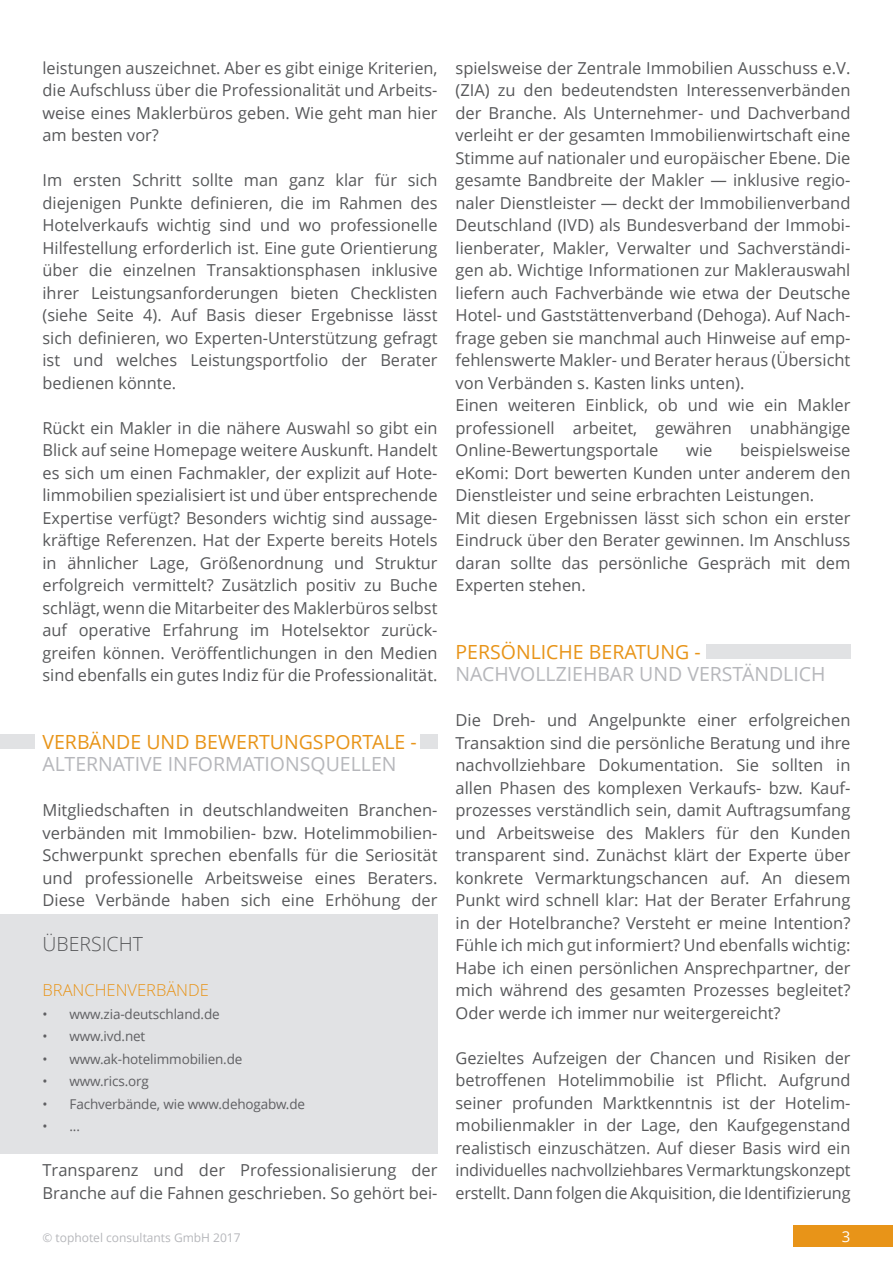
<style>
.page{position:relative;width:893px;height:1263px;background:#fff}
.page>*{position:absolute;margin:0;border:0;box-sizing:border-box;transform-origin:0 0}
.t1{font:19.5px "Open Sans";color:#b6b7bb}
.t2{font:19.5px "Open Sans";color:#e89418}
.t3{font:300 19.5px "Open Sans";color:#57585a}
.t4{font:16.5px/22.5px "Open Sans";color:#57585a;text-align:justify}
.t5{font:300 16.5px "Open Sans";color:#e89418}
.t6{font:15px "Open Sans";color:#fff}
.t7{font:13.5px "Open Sans";letter-spacing:-.01em;color:#5f5f62}
.t8{font:12px "Open Sans";color:#b6b7bb}
</style>
<div class="page">
<div style="left:793px;top:1226px;width:100px;height:21px;background:#e89418"></div>
<div style="left:0;top:914px;width:437px;height:240px;background:#e1e2e4"></div>
<div style="left:706px;top:644px;width:144px;height:15px;background:#e1e2e4"></div>
<div style="left:0;top:734px;width:34px;height:15px;background:#e1e2e4"></div>
<div style="left:420px;top:734px;width:17px;height:15px;background:#e1e2e4"></div>
<p class="t4" style="left:43px;top:56px;width:396px">leistungen auszeichnet. Aber es gibt einige Kriterien, die Aufschluss über die Professionalität und Arbeits&shy;weise eines Maklerbüros geben. Wie geht man hier am besten vor?</p>
<p class="t4" style="left:43px;top:168px;width:396px">Im ersten Schritt sollte man ganz klar für sich diejenigen Punkte definieren, die im Rahmen des Hotelverkaufs wichtig sind und wo professionelle Hilfestellung erforderlich ist. Eine gute Orientierung über die einzelnen Transaktionsphasen inklusive ihrer Leistungsanforderungen bieten Checklisten (siehe Seite 4). Auf Basis dieser Ergebnisse lässt sich definieren, wo Experten-Unterstützung gefragt ist und welches Leistungsportfolio der Berater bedienen könnte.</p>
<p class="t4" style="left:43px;top:416px;width:396px">Rückt ein Makler in die nähere Auswahl so gibt ein Blick auf seine Homepage weitere Auskunft. Handelt es sich um einen Fachmakler, der explizit auf Hote&shy;limmobilien spezialisiert ist und über entsprechende Expertise verfügt? Besonders wichtig sind aussage&shy;kräftige Referenzen. Hat der Experte bereits Hotels in ähnlicher Lage, Größenordnung und Struktur erfolgreich vermittelt? Zusätzlich positiv zu Buche schlägt, wenn die Mitarbeiter des Maklerbüros selbst auf operative Erfahrung im Hotelsektor zurück&shy;greifen können. Veröffentlichungen in den Medien sind ebenfalls ein gutes Indiz für die Professionalität.</p>
<p class="t2" style="left:43px;top:728px;width:376px">VERBÄNDE UND BEWERTUNGSPORTALE -</p>
<p class="t1" style="left:43px;top:751px;width:356px">ALTERNATIVE INFORMATIONSQUELLEN</p>
<p class="t4" style="left:43px;top:798px;width:396px">Mitgliedschaften in deutschlandweiten Branchen&shy;verbänden mit Immobilien- bzw. Hotelimmobilien-Schwerpunkt sprechen ebenfalls für die Seriosität und professionelle Arbeitsweise eines Beraters.<br>Diese Verbände haben sich eine Erhöhung der</p>
<p class="t3" style="left:43px;top:931px;width:102px">ÜBERSICHT</p>
<p class="t5" style="left:43px;top:979px;width:168px">BRANCHENVERBÄNDE</p>
<p class="t7" style="left:43px;top:1004px;width:179px">• www.zia-deutschland.de</p>
<p class="t7" style="left:43px;top:1027px;width:104px">• www.ivd.net</p>
<p class="t7" style="left:43px;top:1049px;width:201px">• www.ak-hotelimmobilien.de</p>
<p class="t7" style="left:43px;top:1072px;width:108px">• www.rics.org</p>
<p class="t7" style="left:43px;top:1094px;width:264px">• Fachverbände, wie www.dehogabw.de</p>
<p class="t7" style="left:43px;top:1117px;width:39px">• ...</p>
<p class="t4" style="left:43px;top:1158px;width:396px">Transparenz und der Professionalisierung der<br>Branche auf die Fahnen geschrieben. So gehört bei-</p>
<p class="t8" style="left:43px;top:1230px;width:200px">© tophotel consultants GmbH 2017</p>
<p class="t4" style="left:455px;top:56px;width:396px">spielsweise der Zentrale Immobilien Ausschuss e.V. (ZIA) zu den bedeutendsten Interessenverbänden der Branche. Als Unternehmer- und Dachverband verleiht er der gesamten Immobilienwirtschaft eine Stimme auf nationaler und europäischer Ebene. Die gesamte Bandbreite der Makler — inklusive regio&shy;naler Dienstleister — deckt der Immobilienverband Deutschland (IVD) als Bundesverband der Immobi&shy;lienberater, Makler, Verwalter und Sachverständi&shy;gen ab. Wichtige Informationen zur Maklerauswahl liefern auch Fachverbände wie etwa der Deutsche Hotel- und Gaststättenverband (Dehoga). Auf Nach&shy;frage geben sie manchmal auch Hinweise auf emp&shy;fehlenswerte Makler- und Berater heraus (Übersicht von Verbänden s. Kasten links unten).</p>
<p class="t4" style="left:455px;top:393px;width:396px">Einen weiteren Einblick, ob und wie ein Makler professionell arbeitet, gewähren unabhängige Online-Bewertungsportale</p>
<p class="t4" style="left:455px;top:438px;width:396px;text-indent:285px">beispielsweise eKomi: Dort bewerten Kunden unter anderem den Dienstleister und seine erbrachten Leistungen.</p>
<p class="t4" style="left:455px;top:506px;width:396px">Mit diesen Ergebnissen lässt sich schon ein erster Eindruck über den Berater gewinnen. Im Anschluss daran sollte das persönliche Gespräch mit dem Experten stehen.</p>
<p class="t4" style="left:686px;top:438px;width:28px">wie</p>
<p class="t2" style="left:455px;top:638px;width:247px">PERSÖNLICHE BERATUNG -</p>
<p class="t1" style="left:455px;top:661px;width:372px">NACHVOLLZIEHBAR UND VERSTÄNDLICH</p>
<p class="t4" style="left:455px;top:708px;width:396px">Die Dreh- und Angelpunkte einer erfolgreichen Transaktion sind die persönliche Beratung und ihre nachvollziehbare Dokumentation. Sie sollten in allen Phasen des komplexen Verkaufs- bzw. Kauf&shy;prozesses verständlich sein, damit Auftragsumfang und Arbeitsweise des Maklers für den Kunden transparent sind. Zunächst klärt der Experte über konkrete Vermarktungschancen auf. An diesem Punkt wird schnell klar: Hat der Berater Erfahrung in der Hotelbranche? Versteht er meine Intention?<br>Fühle ich mich gut informiert? Und ebenfalls wichtig:<br>Habe ich einen persönlichen Ansprechpartner, der mich während des gesamten Prozesses begleitet?<br>Oder werde ich immer nur weitergereicht?</p>
<p class="t4" style="left:455px;top:1046px;width:396px">Gezieltes Aufzeigen der Chancen und Risiken der betroffenen Hotelimmobilie ist Pflicht. Aufgrund seiner profunden Marktkenntnis ist der Hotelim&shy;mobilienmakler in der Lage, den Kaufgegenstand realistisch einzuschätzen. Auf dieser Basis wird ein individuelles nachvollziehbares Vermarktungskonzept erstellt. Dann folgen die Akquisition, die Identifizierung</p>
<p class="t6" style="left:842px;top:1226px;width:10px">3</p>
</div>
